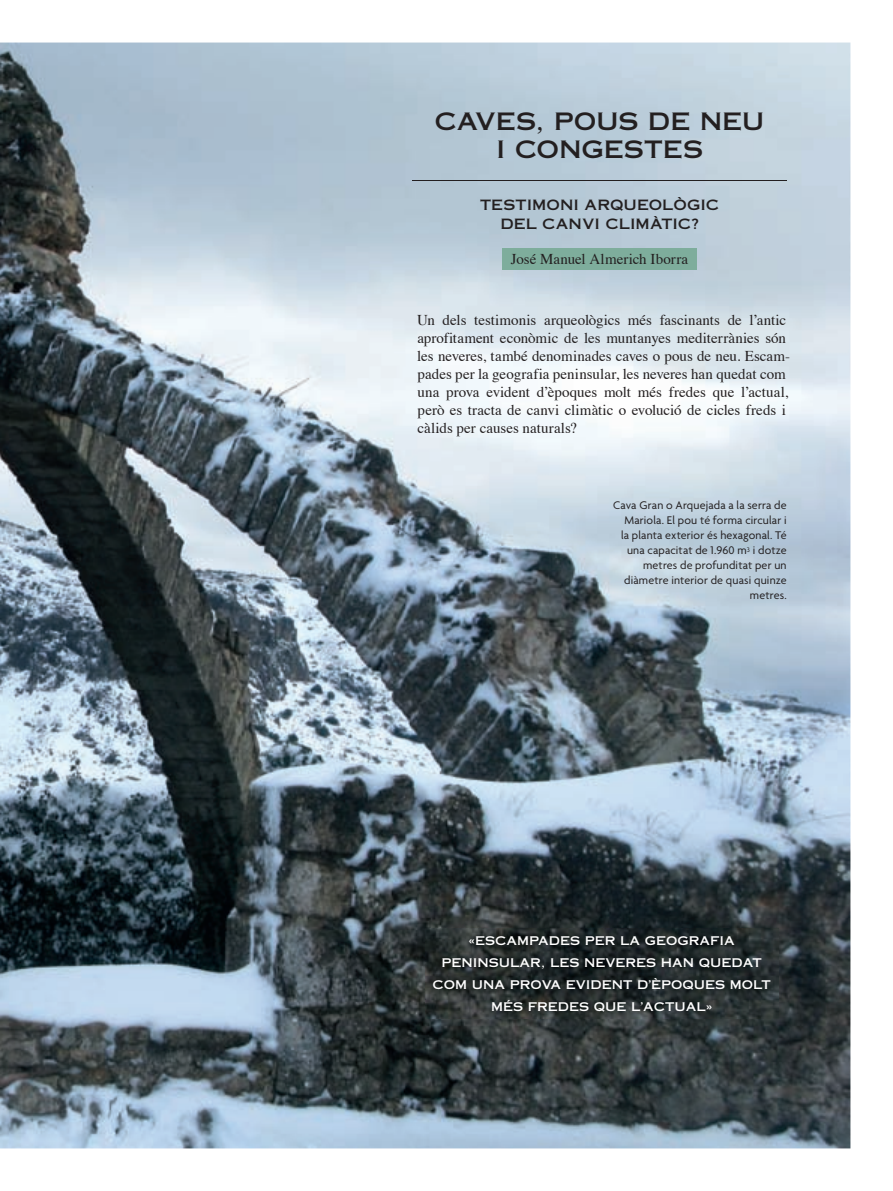
<style>
.page{position:relative;width:893px;height:1191px;background:#fff}
.page>*{position:absolute;margin:0;border:0;box-sizing:border-box;transform-origin:0 0}
.t1{font:24px/28.8px "Copperplate Thirty One AB";letter-spacing:-.01em;color:#231f20;text-align:center}
.t2{font:15px/18px "Times";color:#231f20}
.t3{font:14.25px/18px "Copperplate Thirty One AB";color:#231f20;text-align:center}
.t4{font:12px/15px "Agenda";letter-spacing:.015em;color:#231f20;text-align:right}
.t5{font:12px/21.8px "Copperplate Thirty One AB";color:#fff;text-align:center}
</style>
<div class="page">
<img style="left:0;top:43px;width:850px;height:1105px">
<div style="left:502px;top:249px;width:195px;height:21px;background:#7ead9c"></div>
<hr style="left:412px;top:180px;width:375px;height:1px;background:#231f20">
<img style="left:425px;top:928px;width:353px;height:90px">
<h1 class="t1" style="left:435px;top:107px;width:331px">CAVES, POUS DE NEU<br>I CONGESTES</h1>
<p class="t3" style="left:480px;top:197px;width:241px">TESTIMONI ARQUEOLÒGIC<br>DEL CANVI CLIMÀTIC?</p>
<p class="t2" style="left:511px;top:251px;width:179px">José Manuel Almerich Iborra</p>
<p class="t2" style="left:417px;top:312px;width:375px">Un dels testimonis arqueològics més fascinants de l’antic aprofitament econòmic de les muntanyes mediterrànies són les neveres, també denominades caves o pous de neu. Escam&shy;pades per la geografia peninsular, les neveres han quedat com una prova evident d’èpoques molt més fredes que l’actual, però es tracta de canvi climàtic o evolució de cicles freds i càlids per causes naturals?</p>
<p class="t4" style="left:613px;top:498px;width:175px">Cava Gran o Arquejada a la serra de<br>Mariola. El pou té forma circular i<br>la planta exterior és hexagonal. Té una capacitat de 1.960 m<sup>3</sup> i dotze metres de profunditat per un diàmetre interior de quasi quinze metres.</p>
<p class="t5" style="left:433px;top:930px;width:340px">«ESCAMPADES PER LA GEOGRAFIA<br>PENINSULAR, LES NEVERES HAN QUEDAT<br>COM UNA PROVA EVIDENT D’ÈPOQUES MOLT<br>MÉS FREDES QUE L’ACTUAL»</p>
</div>
